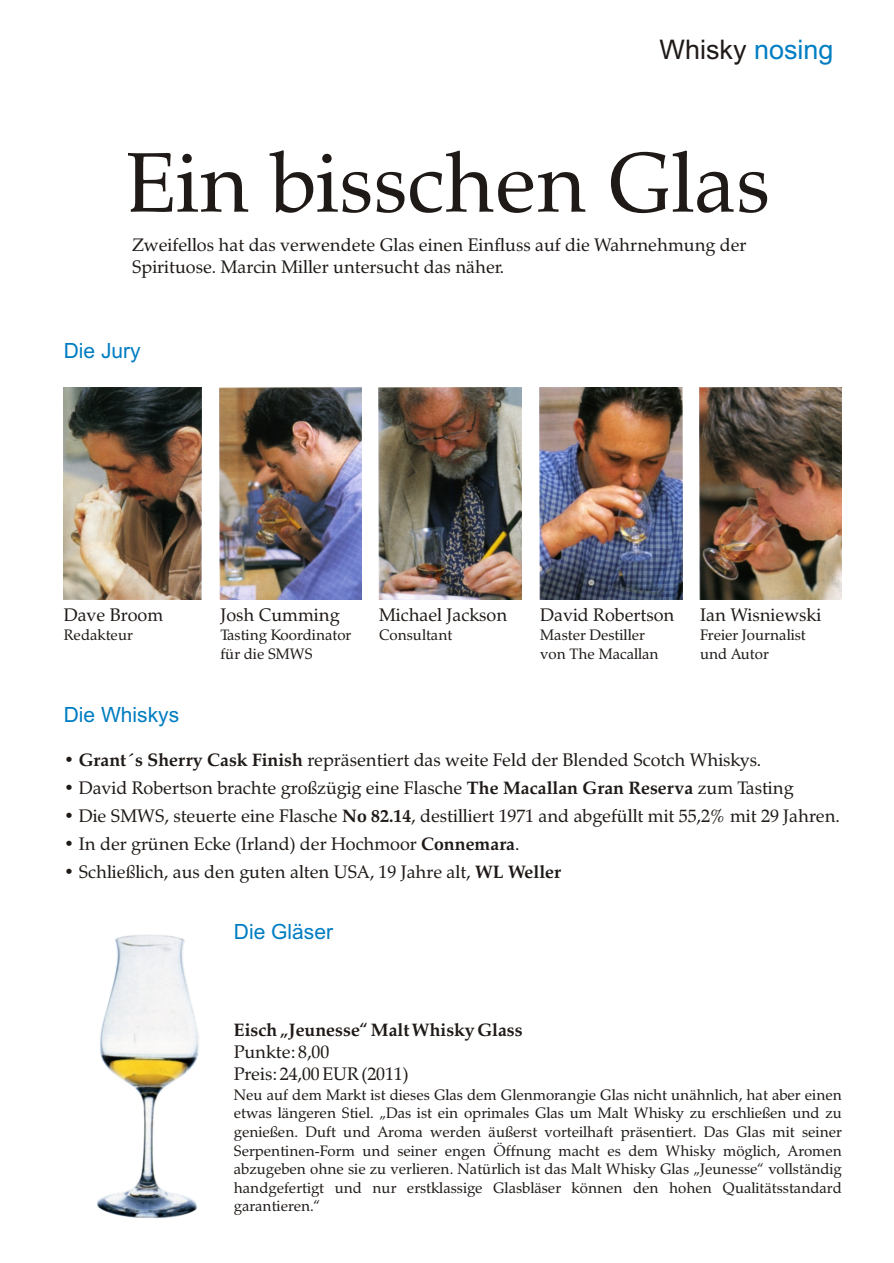
<style>
.page{position:relative;width:894px;height:1263px;background:#fff}
.page>*{position:absolute;margin:0;border:0;box-sizing:border-box;transform-origin:0 0}
.t1{font:84px "Zapf Calligr BT";color:#1f1a17}
.t2{font:27px "Arial";color:#1f1a17}
.t3{font:21px "Arial";color:#007dc2}
.t4{font:18px/22.4px "Zapf Calligr BT";color:#1f1a17}
.t5{font:700 18px "Zapf Calligr BT";color:#1f1a17}
.t6{font:15px/18.6px "Zapf Calligr BT";color:#1f1a17}
.s1{color:#007dc2}
.s2{font-weight:700}
</style>
<div class="page">
<img style="left:64px;top:387px;width:137px;height:212px">
<img style="left:219px;top:387px;width:143px;height:212px">
<img style="left:379px;top:387px;width:143px;height:212px">
<img style="left:539px;top:387px;width:143px;height:212px">
<img style="left:700px;top:387px;width:142px;height:212px">
<img style="left:97px;top:934px;width:102px;height:284px">
<h2 class="t2" style="left:660px;top:39px;width:176px">Whisky <span class="s1">nosing</span></h2>
<h1 class="t1" style="left:126px;top:148px;width:646px">Ein bisschen Glas</h1>
<p class="t4" style="left:132px;top:235px;width:616px">Zweifellos hat das verwendete Glas einen Einfluss auf die Wahrnehmung der<br>Spirituose. Marcin Miller untersucht das näher.</p>
<h3 class="t3" style="left:64px;top:343px;width:79px">Die Jury</h3>
<p class="t4" style="left:64px;top:605px;width:101px">Dave Broom</p>
<p class="t6" style="left:64px;top:627px;width:71px">Redakteur</p>
<p class="t4" style="left:220px;top:605px;width:121px">Josh Cumming</p>
<p class="t6" style="left:220px;top:627px;width:132px">Tasting Koordinator für die SMWS</p>
<p class="t4" style="left:379px;top:605px;width:130px">Michael Jackson</p>
<p class="t6" style="left:379px;top:627px;width:75px">Consultant</p>
<p class="t4" style="left:540px;top:605px;width:136px">David Robertson</p>
<p class="t6" style="left:540px;top:627px;width:120px">Master Destiller von The Macallan</p>
<p class="t4" style="left:700px;top:605px;width:123px">Ian Wisniewski</p>
<p class="t6" style="left:700px;top:627px;width:107px">Freier Journalist und Autor</p>
<h3 class="t3" style="left:64px;top:707px;width:117px">Die Whiskys</h3>
<p class="t4" style="left:64px;top:751px;width:699px">• <span class="s2">Grant´s Sherry Cask Finish</span> repräsentiert das weite Feld der Blended Scotch Whiskys.</p>
<p class="t4" style="left:64px;top:778px;width:731px">• David Robertson brachte großzügig eine Flasche <span class="s2">The Macallan Gran Reserva</span> zum Tasting</p>
<p class="t4" style="left:64px;top:806px;width:778px">• Die SMWS, steuerte eine Flasche <span class="s2">No 82.14</span>, destilliert 1971 and abgefüllt mit 55,2% mit 29 Jahren.</p>
<p class="t4" style="left:64px;top:834px;width:457px">• In der grünen Ecke (Irland) der Hochmoor <span class="s2">Connemara</span>.</p>
<p class="t4" style="left:64px;top:862px;width:499px">• Schließlich, aus den guten alten USA, 19 Jahre alt, <span class="s2">WL Weller</span></p>
<h3 class="t3" style="left:234px;top:924px;width:101px">Die Gläser</h3>
<p class="t5" style="left:234px;top:1022px;width:290px">Eisch „Jeunesse“ Malt Whisky Glass</p>
<p class="t4" style="left:234px;top:1042px;width:176px">Punkte: 8,00<br>Preis: 24,00 EUR (2011)</p>
<p class="t6" style="left:234px;top:1087px;width:610px;text-align:justify">Neu auf dem Markt ist dieses Glas dem Glenmorangie Glas nicht unähnlich, hat aber einen etwas längeren Stiel. „Das ist ein oprimales Glas um Malt Whisky zu erschließen und zu genießen. Duft und Aroma werden äußerst vorteilhaft präsentiert. Das Glas mit seiner Serpentinen-Form und seiner engen Öffnung macht es dem Whisky möglich, Aromen abzugeben ohne sie zu verlieren. Natürlich ist das Malt Whisky Glas „Jeunesse“ vollständig handgefertigt und nur erstklassige Glasbläser können den hohen Qualitätsstandard garantieren.“</p>
</div>
